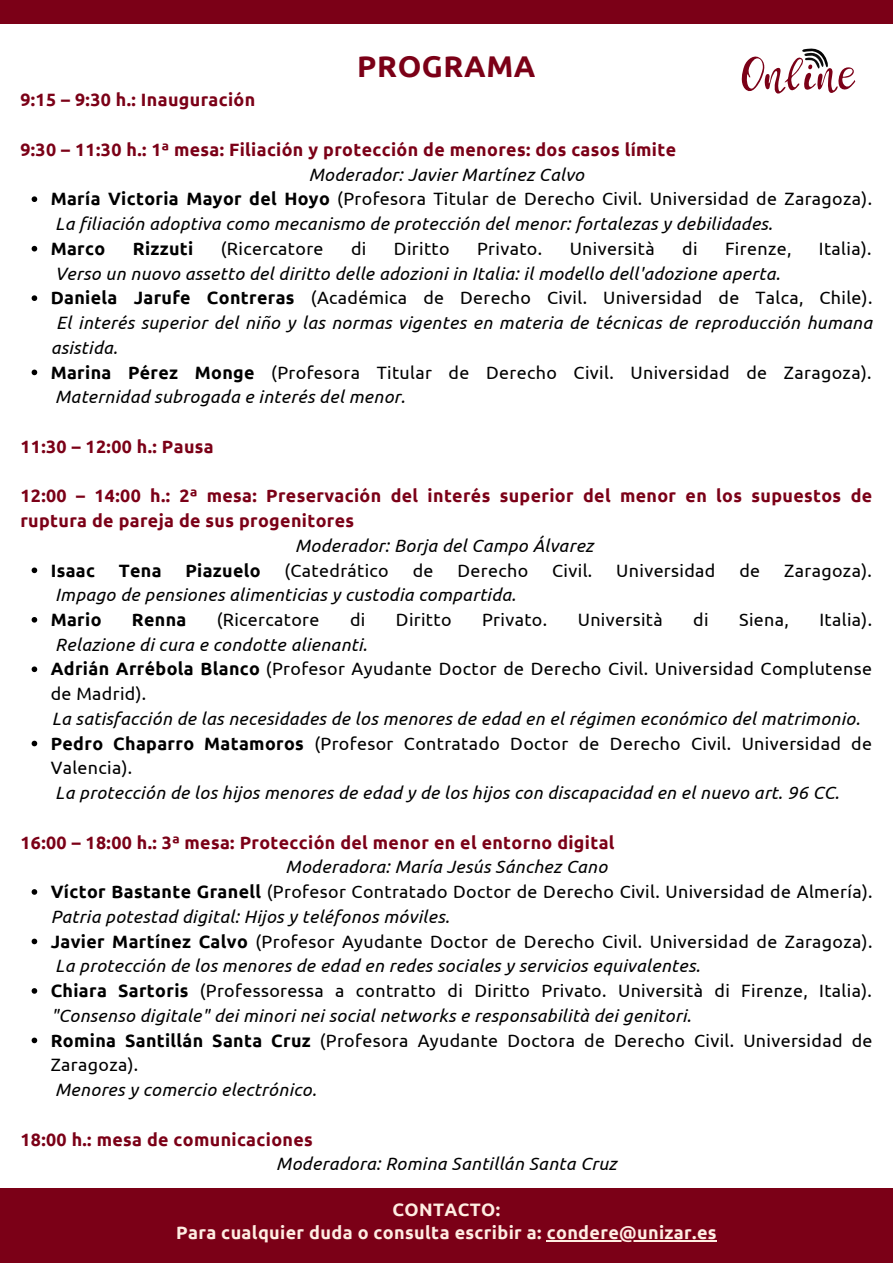
<style>
.page{position:relative;width:893px;height:1264px;background:#fff}
.page>*{position:absolute;margin:0;border:0;box-sizing:border-box;transform-origin:0 0}
.t1{font:700 30px "Ubuntu";letter-spacing:.02em;color:#7b0017}
.t2{font:700 18px/23.5px "Ubuntu";letter-spacing:.02em;color:#ffede2;text-align:center}
.t3{font:17.85px/24.8px "Ubuntu";letter-spacing:.02em;color:#000}
.t4{font:italic 17.85px/24.8px "Ubuntu";letter-spacing:.02em;color:#000}
.t5{font:700 17.85px/24.8px "Ubuntu";letter-spacing:.02em;color:#7b0017}
.t6{font:700 17.85px "Ubuntu";letter-spacing:.02em;color:#000}
.s1{font-weight:700;font-style:normal}
.s2{font-style:normal}
.s3{font-weight:700}
.s4{font-style:italic}
</style>
<div class="page">
<div style="left:0;top:1188px;width:892px;height:74px;background:#7b0017"></div>
<svg style="left:32px;top:196px;width:5px;height:6px"></svg>
<svg style="left:32px;top:246px;width:5px;height:5px"></svg>
<svg style="left:32px;top:295px;width:5px;height:6px"></svg>
<svg style="left:32px;top:369px;width:5px;height:6px"></svg>
<svg style="left:32px;top:567px;width:5px;height:6px"></svg>
<svg style="left:32px;top:617px;width:5px;height:5px"></svg>
<svg style="left:32px;top:666px;width:5px;height:6px"></svg>
<svg style="left:32px;top:740px;width:5px;height:6px"></svg>
<svg style="left:32px;top:889px;width:5px;height:5px"></svg>
<svg style="left:32px;top:938px;width:5px;height:6px"></svg>
<svg style="left:32px;top:988px;width:5px;height:5px"></svg>
<svg style="left:32px;top:1037px;width:5px;height:6px"></svg>
<div style="left:0;top:0;width:892px;height:24px;background:#7b0017"></div>
<hr style="left:546px;top:1240px;width:171px;height:1px;background:#ffede2">
<svg style="left:741px;top:48px;width:114px;height:46px"></svg>
<h1 class="t1" style="left:357px;top:49px;width:180px">PROGRAMA</h1>
<p class="t5" style="left:20px;top:87px;width:236px">9:15 – 9:30 h.: Inauguración</p>
<p class="t5" style="left:20px;top:137px;width:657px">9:30 – 11:30 h.: 1ª mesa: Filiación y protección de menores: dos casos límite</p>
<p class="t4" style="left:309px;top:162px;width:277px">Moderador: Javier Martínez Calvo</p>
<p class="t4" style="left:51px;top:186px;width:822px"><span class="s1">María Victoria Mayor del Hoyo</span> <span class="s2">(Profesora Titular de Derecho Civil. Universidad de Zaragoza).<br></span>La filiación adoptiva como mecanismo de protección del menor: fortalezas y debilidades.</p>
<p class="t6" style="left:51px;top:238px;width:56px">Marco</p>
<p class="t6" style="left:133px;top:238px;width:62px">Rizzuti</p>
<p class="t3" style="left:221px;top:236px;width:104px">(Ricercatore</p>
<p class="t3" style="left:351px;top:236px;width:17px">di</p>
<p class="t3" style="left:394px;top:236px;width:57px">Diritto</p>
<p class="t3" style="left:477px;top:236px;width:67px">Privato.</p>
<p class="t3" style="left:569px;top:236px;width:86px">Università</p>
<p class="t3" style="left:682px;top:236px;width:17px">di</p>
<p class="t3" style="left:725px;top:236px;width:68px">Firenze,</p>
<p class="t3" style="left:818px;top:236px;width:54px">Italia).</p>
<p class="t4" style="left:55px;top:260px;width:726px">Verso un nuovo assetto del diritto delle adozioni in Italia: il modello dell'adozione aperta.</p>
<p class="t3" style="left:51px;top:285px;width:823px"><span class="s3">Daniela Jarufe Contreras</span> (Académica de Derecho Civil. Universidad de Talca, Chile).</p>
<p class="t4" style="left:56px;top:310px;width:817px">El interés superior del niño y las normas vigentes en materia de técnicas de reproducción humana</p>
<p class="t4" style="left:51px;top:335px;width:68px">asistida.</p>
<p class="t3" style="left:51px;top:359px;width:822px"><span class="s3">Marina Pérez Monge</span> (Profesora Titular de Derecho Civil. Universidad de Zaragoza).</p>
<p class="t4" style="left:55px;top:384px;width:351px">Maternidad subrogada e interés del menor.</p>
<p class="t5" style="left:20px;top:434px;width:195px">11:30 – 12:00 h.: Pausa</p>
<p class="t5" style="left:20px;top:483px;width:853px">12:00 – 14:00 h.: 2ª mesa: Preservación del interés superior del menor en los supuestos de ruptura de pareja de sus progenitores</p>
<p class="t4" style="left:295px;top:532px;width:300px">Moderador: Borja del Campo Álvarez</p>
<p class="t6" style="left:51px;top:560px;width:46px">Isaac</p>
<p class="t6" style="left:119px;top:560px;width:44px">Tena</p>
<p class="t6" style="left:185px;top:560px;width:77px">Piazuelo</p>
<p class="t3" style="left:284px;top:557px;width:106px">(Catedrático</p>
<p class="t3" style="left:413px;top:557px;width:22px">de</p>
<p class="t3" style="left:457px;top:557px;width:72px">Derecho</p>
<p class="t3" style="left:552px;top:557px;width:42px">Civil.</p>
<p class="t3" style="left:616px;top:557px;width:101px">Universidad</p>
<p class="t3" style="left:739px;top:557px;width:22px">de</p>
<p class="t3" style="left:784px;top:557px;width:89px">Zaragoza).</p>
<p class="t4" style="left:55px;top:582px;width:462px">Impago de pensiones alimenticias y custodia compartida.</p>
<p class="t6" style="left:51px;top:609px;width:52px">Mario</p>
<p class="t6" style="left:132px;top:609px;width:56px">Renna</p>
<p class="t3" style="left:217px;top:607px;width:104px">(Ricercatore</p>
<p class="t3" style="left:350px;top:607px;width:17px">di</p>
<p class="t3" style="left:396px;top:607px;width:57px">Diritto</p>
<p class="t3" style="left:482px;top:607px;width:67px">Privato.</p>
<p class="t3" style="left:577px;top:607px;width:86px">Università</p>
<p class="t3" style="left:693px;top:607px;width:17px">di</p>
<p class="t3" style="left:739px;top:607px;width:51px">Siena,</p>
<p class="t3" style="left:819px;top:607px;width:54px">Italia).</p>
<p class="t3" style="left:51px;top:631px;width:822px"><span class="s4">Relazione di cura e condotte alienanti.<br></span><span class="s3">Adrián Arrébola Blanco</span> (Profesor Ayudante Doctor de Derecho Civil. Universidad Complutense de Madrid).</p>
<p class="t3" style="left:51px;top:730px;width:822px"><span class="s3">Pedro Chaparro Matamoros</span> (Profesor Contratado Doctor de Derecho Civil. Universidad de<br>Valencia).</p>
<p class="t4" style="left:55px;top:780px;width:785px">La protección de los hijos menores de edad y de los hijos con discapacidad en el nuevo art. 96 CC.</p>
<p class="t4" style="left:52px;top:706px;width:810px">La satisfacción de las necesidades de los menores de edad en el régimen económico del matrimonio.</p>
<p class="t5" style="left:20px;top:829px;width:595px">16:00 – 18:00 h.: 3ª mesa: Protección del menor en el entorno digital</p>
<p class="t4" style="left:285px;top:854px;width:323px">Moderadora: María Jesús Sánchez Cano</p>
<p class="t3" style="left:51px;top:879px;width:823px"><span class="s3">Víctor Bastante Granell</span> (Profesor Contratado Doctor de Derecho Civil. Universidad de Almería).<br><span class="s4">Patria potestad digital: Hijos y teléfonos móviles.<br></span><span class="s3">Javier Martínez Calvo</span> (Profesor Ayudante Doctor de Derecho Civil. Universidad de Zaragoza).<br><span class="s4">La protección de los menores de edad en redes sociales y servicios equivalentes.<br></span><span class="s3">Chiara Sartoris</span> (Professoressa a contratto di Diritto Privato. Università di Firenze, Italia). <span class="s4">"Consenso digitale" dei minori nei social networks e responsabilità dei genitori.<br></span><span class="s3">Romina Santillán Santa Cruz</span> (Profesora Ayudante Doctora de Derecho Civil. Universidad de Zaragoza).</p>
<p class="t4" style="left:55px;top:1077px;width:263px">Menores y comercio electrónico.</p>
<p class="t5" style="left:20px;top:1126px;width:294px">18:00 h.: mesa de comunicaciones</p>
<p class="t4" style="left:276px;top:1151px;width:342px">Moderadora: Romina Santillán Santa Cruz</p>
<p class="t2" style="left:176px;top:1197px;width:542px">CONTACTO:<br>Para cualquier duda o consulta escribir a: condere@unizar.es</p>
</div>
